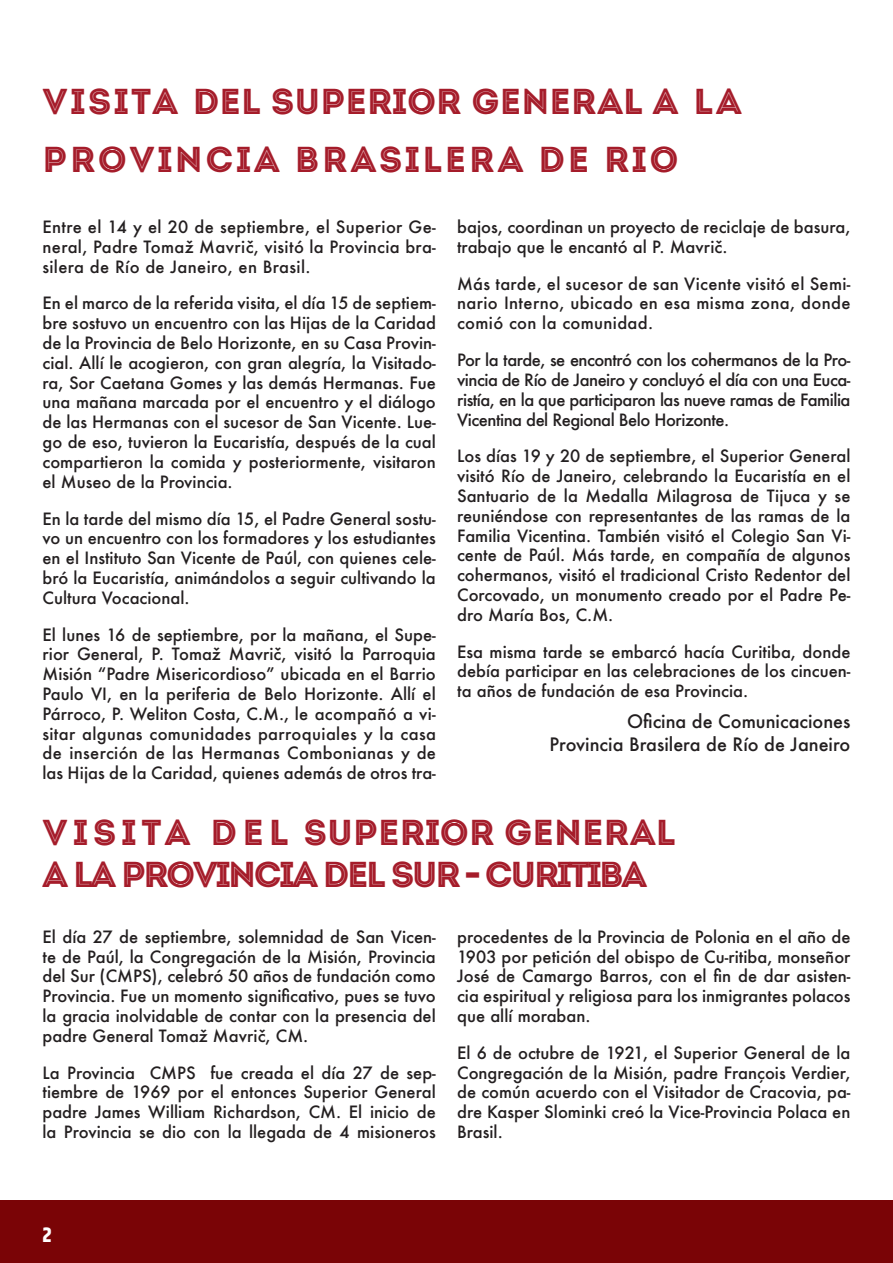
<style>
.page{position:relative;width:893px;height:1263px;background:#fff}
.page>*{position:absolute;margin:0;border:0;box-sizing:border-box;transform-origin:0 0}
.t1{font:36px/42px "Intro Inline";letter-spacing:-.07em;color:#a51c2a}
.t2{font:36px/58.5px "Intro Inline";letter-spacing:.07em;color:#a51c2a}
.t3{font:700 21px "Khand";color:#fff}
.t4{font:500 18px/22.5px "Futura";color:#231f20;text-align:right}
.t5{font:500 16.5px/19.8px "Futura";color:#231f20;text-align:justify}
.s1{font-family:"Intro";font-weight:900}
</style>
<div class="page">
<div style="left:0;top:1201px;width:893px;height:62px;background:#7a0406"></div>
<h1 class="t2" style="left:43px;top:72px;width:701px">VISITA DEL SUPERIOR GENERAL A LA<br>PROVINCIA BRASILERA DE RIO</h1>
<p class="t5" style="left:43px;top:217px;width:395px">Entre el 14 y el 20 de septiembre, el Superior Ge&shy;neral, Padre Tomaž Mavrič, visitó la Provincia bra&shy;silera de Río de Janeiro, en Brasil.</p>
<p class="t5" style="left:43px;top:293px;width:395px">En el marco de la referida visita, el día 15 de septiem&shy;bre sostuvo un encuentro con las Hijas de la Caridad de la Provincia de Belo Horizonte, en su Casa Provin&shy;cial. Allí le acogieron, con gran alegría, la Visitado&shy;ra, Sor Caetana Gomes y las demás Hermanas. Fue una mañana marcada por el encuentro y el diálogo de las Hermanas con el sucesor de San Vicente. Lue&shy;go de eso, tuvieron la Eucaristía, después de la cual compartieron la comida y posteriormente, visitaron el Museo de la Provincia.</p>
<p class="t5" style="left:43px;top:508px;width:395px">En la tarde del mismo día 15, el Padre General sostu&shy;vo un encuentro con los formadores y los estudiantes en el Instituto San Vicente de Paúl, con quienes cele&shy;bró la Eucaristía, animándolos a seguir cultivando la Cultura Vocacional.</p>
<p class="t5" style="left:43px;top:624px;width:395px">El lunes 16 de septiembre, por la mañana, el Supe&shy;rior General, P. Tomaž Mavrič, visitó la Parroquia Misión “Padre Misericordioso” ubicada en el Barrio Paulo VI, en la periferia de Belo Horizonte. Allí el Párroco, P. Weliton Costa, C.M., le acompañó a vi&shy;sitar algunas comunidades parroquiales y la casa de inserción de las Hermanas Combonianas y de las Hijas de la Caridad, quienes además de otros tra-</p>
<p class="t5" style="left:457px;top:217px;width:395px">bajos, coordinan un proyecto de reciclaje de basura, trabajo que le encantó al P. Mavrič.</p>
<p class="t5" style="left:457px;top:273px;width:395px">Más tarde, el sucesor de san Vicente visitó el Semi&shy;nario Interno, ubicado en esa misma zona, donde comió con la comunidad.</p>
<p class="t5" style="left:457px;top:350px;width:395px">Por la tarde, se encontró con los cohermanos de la Pro&shy;vincia de Río de Janeiro y concluyó el día con una Euca&shy;ristía, en la que participaron las nueve ramas de Familia Vicentina del Regional Belo Horizonte.</p>
<p class="t5" style="left:457px;top:446px;width:395px">Los días 19 y 20 de septiembre, el Superior General visitó Río de Janeiro, celebrando la Eucaristía en el Santuario de la Medalla Milagrosa de Tijuca y se reuniéndose con representantes de las ramas de la Familia Vicentina. También visitó el Colegio San Vi&shy;cente de Paúl. Más tarde, en compañía de algunos cohermanos, visitó el tradicional Cristo Redentor del Corcovado, un monumento creado por el Padre Pe&shy;dro María Bos, C.M.</p>
<p class="t5" style="left:457px;top:641px;width:395px">Esa misma tarde se embarcó hacía Curitiba, donde debía participar en las celebraciones de los cincuen&shy;ta años de fundación de esa Provincia.</p>
<p class="t4" style="left:549px;top:710px;width:303px">Oficina de Comunicaciones<br>Provincia Brasilera de Río de Janeiro</p>
<h1 class="t1" style="left:43px;top:812px;width:635px">V I S I TA D E L SUPERIOR GENERAL<br>A LA PROVINCIA DEL SUR <span class="s1">-</span> CURITIBA</h1>
<p class="t5" style="left:43px;top:926px;width:395px">El día 27 de septiembre, solemnidad de San Vicen&shy;te de Paúl, la Congregación de la Misión, Provincia del Sur (CMPS), celebró 50 años de fundación como Provincia. Fue un momento significativo, pues se tuvo la gracia inolvidable de contar con la presencia del padre General Tomaž Mavrič, CM.</p>
<p class="t5" style="left:43px;top:1062px;width:395px">La Provincia CMPS fue creada el día 27 de sep&shy;tiembre de 1969 por el entonces Superior General padre James William Richardson, CM. El inicio de la Provincia se dio con la llegada de 4 misioneros</p>
<p class="t5" style="left:457px;top:926px;width:395px">procedentes de la Provincia de Polonia en el año de 1903 por petición del obispo de Cu-ritiba, monseñor José de Camargo Barros, con el fin de dar asisten&shy;cia espiritual y religiosa para los inmigrantes polacos que allí moraban.</p>
<p class="t5" style="left:457px;top:1042px;width:395px">El 6 de octubre de 1921, el Superior General de la Congregación de la Misión, padre François Verdier, de común acuerdo con el Visitador de Cracovia, pa&shy;dre Kasper Slominki creó la Vice-Provincia Polaca en Brasil.</p>
<p class="t3" style="left:43px;top:1220px;width:11px">2</p>
</div>
